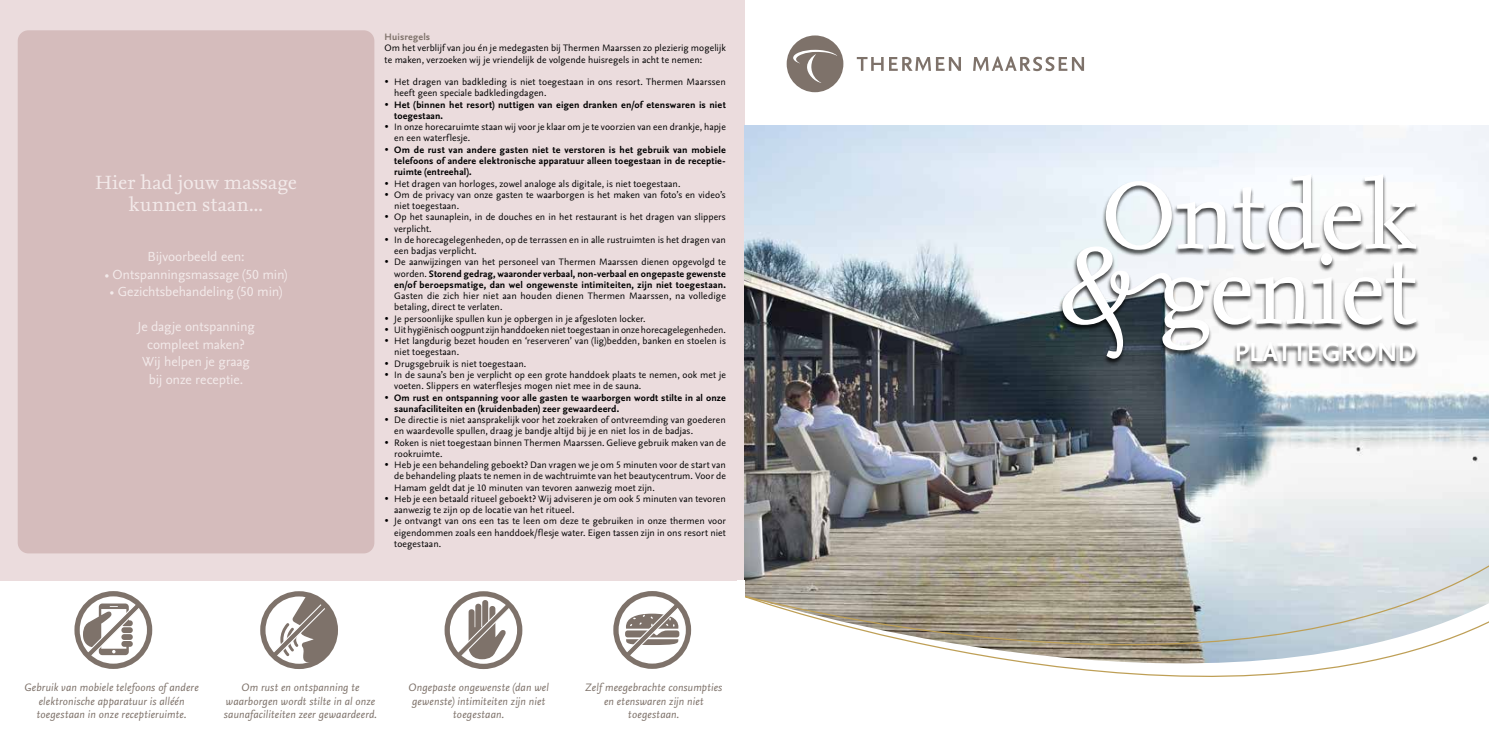
<style>
.page{position:relative;width:1489px;height:745px;background:#fff}
.page>*{position:absolute;margin:0;border:0;box-sizing:border-box;transform-origin:0 0}
.t1{font:100px/75px "Nexus Serif TF";letter-spacing:-.02em;color:#fff;text-align:center}
.t2{font:700 27.5px "Nexus Sans TF";color:#fff}
.t3{font:20px/22.5px "Nexus Serif TF";letter-spacing:.005em;color:#f3eaea;text-align:center}
.t4{font:13.75px/17.5px "Nexus Sans TF";letter-spacing:-.01em;color:#f3eaea;text-align:center}
.t5{font:italic 11.25px/13.8px "Nexus Sans TF";letter-spacing:.01em;color:#7e726a;text-align:center}
.t6{font:9.75px/11.2px "Nexus Sans TF";letter-spacing:.005em;color:#000}
.t7{font:700 9.75px/11.2px "Nexus Sans TF";letter-spacing:.015em;color:#000}
.t8{font:700 9.75px "Nexus Sans TF";letter-spacing:.01em;color:#7e726a}
.s1{font-weight:700}
.s2{font-family:"Nexus Serif Italic Swash One";font-size:112.5px}
</style>
<div class="page">
<div style="left:0;top:0;width:744px;height:579px;background:#ebdcdd"></div>
<img style="left:744px;top:126px;width:744px;height:432px">
<div style="left:1058px;top:174px;width:361px;height:194px;background:#000;opacity:.75"></div>
<div style="left:18px;top:30px;width:356px;height:523px;background:#d5bcbc;border-radius:11px"></div>
<svg style="left:744px;top:558px;width:744px;height:119px"></svg>
<div style="left:786px;top:35px;width:57px;height:57px;background:#7e726a;border-radius:50%"></div>
<svg style="left:793px;top:50px;width:44px;height:33px"></svg>
<svg style="left:856px;top:57px;width:27px;height:14px"></svg>
<svg style="left:889px;top:57px;width:71px;height:14px"></svg>
<svg style="left:973px;top:56px;width:110px;height:15px"></svg>
<svg style="left:83px;top:600px;width:60px;height:58px"></svg>
<div style="left:74px;top:590px;width:78px;height:78px;border:5px solid #7e726a;border-radius:50%"></div>
<svg style="left:270px;top:596px;width:64px;height:67px"></svg>
<div style="left:260px;top:590px;width:78px;height:78px;border:5px solid #7e726a;border-radius:50%"></div>
<svg style="left:454px;top:599px;width:59px;height:59px"></svg>
<div style="left:444px;top:591px;width:78px;height:77px;border:5px solid #7e726a;border-radius:50%"></div>
<svg style="left:623px;top:600px;width:58px;height:58px"></svg>
<div style="left:613px;top:590px;width:78px;height:78px;border:5px solid #7e726a;border-radius:50%"></div>
<h3 class="t3" style="left:95px;top:171px;width:203px">Hier had jouw massage kunnen staan...</h3>
<h3 class="t4" style="left:148px;top:247px;width:98px">Bijvoorbeeld een:</h3>
<h3 class="t4" style="left:105px;top:265px;width:184px">• Ontspanningsmassage (50 min)</h3>
<h3 class="t4" style="left:110px;top:282px;width:174px">• Gezichtsbehandeling (50 min)</h3>
<h3 class="t4" style="left:137px;top:317px;width:119px">Je dagje ontspanning compleet maken?<br>Wij helpen je graag bij onze receptie.</h3>
<p class="t8" style="left:384px;top:31px;width:47px">Huisregels</p>
<p class="t6" style="left:384px;top:42px;width:343px">Om het verblijf van jou én je medegasten bij Thermen Maarssen zo plezierig mogelijk te maken, verzoeken wij je vriendelijk de volgende huisregels in acht te nemen:</p>
<p class="t6" style="left:394px;top:76px;width:333px">Het dragen van badkleding is niet toegestaan in ons resort. Thermen Maarssen heeft geen speciale badkledingdagen.</p>
<p class="t7" style="left:394px;top:99px;width:333px">Het (binnen het resort) nuttigen van eigen dranken en/of etenswaren is niet toegestaan.</p>
<p class="t6" style="left:394px;top:121px;width:333px">In onze horecaruimte staan wij voor je klaar om je te voorzien van een drankje, hapje en een waterflesje.</p>
<p class="t7" style="left:394px;top:144px;width:333px;text-align:justify">Om de rust van andere gasten niet te verstoren is het gebruik van mobiele telefoons of andere elektronische apparatuur alleen toegestaan in de receptie&shy;ruimte (entreehal).</p>
<p class="t6" style="left:394px;top:177px;width:333px">Het dragen van horloges, zowel analoge als digitale, is niet toegestaan.<br>Om de privacy van onze gasten te waarborgen is het maken van foto’s en video’s niet toegestaan.<br>Op het saunaplein, in de douches en in het restaurant is het dragen van slippers verplicht.<br>In de horecagelegenheden, op de terrassen en in alle rustruimten is het dragen van een badjas verplicht.<br>De aanwijzingen van het personeel van Thermen Maarssen dienen opgevolgd te worden. <span class="s1">Storend gedrag, waaronder verbaal, non-verbaal en ongepaste gewenste en/of beroepsmatige, dan wel ongewenste intimiteiten, zijn niet toegestaan.</span></p>
<p class="t6" style="left:394px;top:290px;width:333px">Gasten die zich hier niet aan houden dienen Thermen Maarssen, na volledige betaling, direct te verlaten.<br>Je persoonlijke spullen kun je opbergen in je afgesloten locker.<br>Uit hygiënisch oogpunt zijn handdoeken niet toegestaan in onze horecagelegenheden.<br>Het langdurig bezet houden en ‘reserveren’ van (lig)bedden, banken en stoelen is niet toegestaan.<br>Drugsgebruik is niet toegestaan.<br>In de sauna’s ben je verplicht op een grote handdoek plaats te nemen, ook met je voeten. Slippers en waterflesjes mogen niet mee in de sauna.</p>
<p class="t7" style="left:394px;top:391px;width:333px">Om rust en ontspanning voor alle gasten te waarborgen wordt stilte in al onze saunafaciliteiten en (kruidenbaden) zeer gewaardeerd.</p>
<p class="t6" style="left:394px;top:414px;width:333px">De directie is niet aansprakelijk voor het zoekraken of ontvreemding van goederen en waardevolle spullen, draag je bandje altijd bij je en niet los in de badjas.<br>Roken is niet toegestaan binnen Thermen Maarssen. Gelieve gebruik maken van de rookruimte.<br>Heb je een behandeling geboekt? Dan vragen we je om 5 minuten voor de start van de behandeling plaats te nemen in de wachtruimte van het beautycentrum. Voor de Hamam geldt dat je 10 minuten van tevoren aanwezig moet zijn.<br>Heb je een betaald ritueel geboekt? Wij adviseren je om ook 5 minuten van tevoren aanwezig te zijn op de locatie van het ritueel.<br>Je ontvangt van ons een tas te leen om deze te gebruiken in onze thermen voor eigendommen zoals een handdoek/flesje water. Eigen tassen zijn in ons resort niet toegestaan.</p>
<p class="t5" style="left:24px;top:679px;width:176px">Gebruik van mobiele telefoons of andere elektronische apparatuur is alléén toegestaan in onze receptieruimte.</p>
<p class="t5" style="left:224px;top:679px;width:155px">Om rust en ontspanning te waarborgen wordt stilte in al onze saunafaciliteiten zeer gewaardeerd.</p>
<p class="t5" style="left:408px;top:679px;width:142px">Ongepaste ongewenste (dan wel gewenste) intimiteiten zijn niet toegestaan.</p>
<p class="t5" style="left:585px;top:679px;width:139px">Zelf meegebrachte consumpties en etenswaren zijn niet toegestaan.</p>
<h1 class="t1" style="left:1054px;top:176px;width:365px">Ontdek <span class="s2">&amp;</span>geniet</h1>
<h2 class="t2" style="left:1234px;top:334px;width:184px">PLATTEGROND</h2>
</div>
